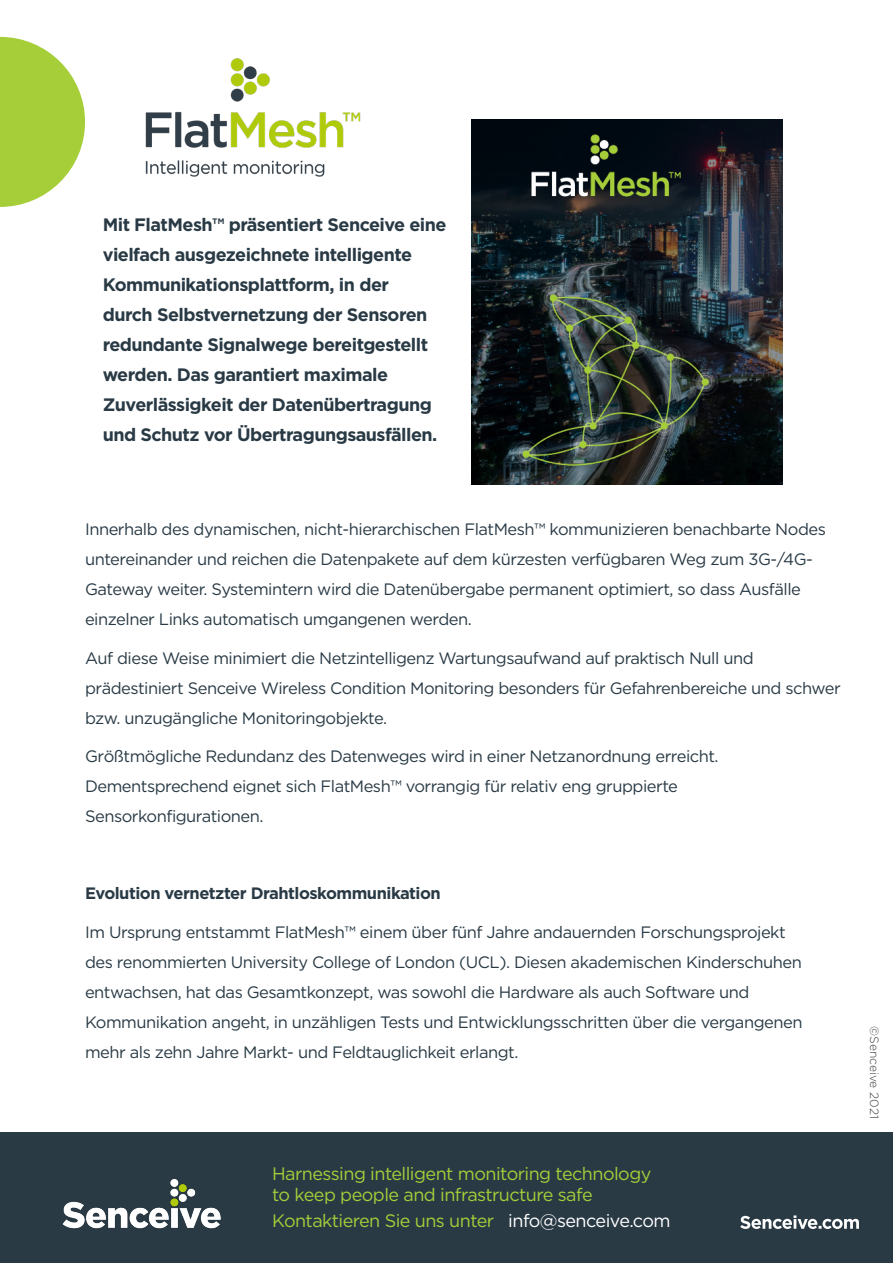
<style>
.page{position:relative;width:893px;height:1263px;background:#fff}
.page>*{position:absolute;margin:0;border:0;box-sizing:border-box;transform-origin:0 0}
.t1{font:700 18px/30px "Gotham";letter-spacing:-.03em;color:#293a45}
.t2{font:18px/21px "Gotham";letter-spacing:-.03em;color:#a6ce39}
.t3{font:16.5px/30px "Gotham";letter-spacing:-.03em;color:#293a45}
.t4{font:700 16.5px "Gotham";letter-spacing:-.03em;color:#293a45}
.t5{font:300 12px "Gotham";color:#3e3e3f}
.s1{color:#fff}
</style>
<div class="page">
<svg style="left:0;top:37px;width:85px;height:170px"></svg>
<div style="left:0;top:1132px;width:893px;height:131px;background:#293a45"></div>
<svg style="left:740px;top:1215px;width:119px;height:14px"></svg>
<img style="left:62px;top:1179px;width:159px;height:50px">
<img style="left:145px;top:58px;width:216px;height:119px">
<img style="left:471px;top:120px;width:312px;height:364px">
<p class="t1" style="left:103px;top:209px;width:345px">Mit FlatMesh™ präsentiert Senceive eine vielfach ausgezeichnete intelligente Kommunikationsplattform, in der<br>durch Selbstvernetzung der Sensoren redundante Signalwege bereitgestellt werden. Das garantiert maximale Zuverlässigkeit der Datenübertragung und Schutz vor Übertragungsausfällen.</p>
<p class="t3" style="left:85px;top:514px;width:742px">Innerhalb des dynamischen, nicht-hierarchischen FlatMesh™ kommunizieren benachbarte Nodes untereinander und reichen die Datenpakete auf dem kürzesten verfügbaren Weg zum 3G-/4G-Gateway weiter. Systemintern wird die Datenübergabe permanent optimiert, so dass Ausfälle einzelner Links automatisch umgangenen werden.</p>
<p class="t3" style="left:85px;top:643px;width:757px">Auf diese Weise minimiert die Netzintelligenz Wartungsaufwand auf praktisch Null und prädestiniert Senceive Wireless Condition Monitoring besonders für Gefahrenbereiche und schwer bzw. unzugängliche Monitoringobjekte.</p>
<p class="t3" style="left:85px;top:741px;width:635px">Größtmögliche Redundanz des Datenweges wird in einer Netzanordnung erreicht.<br>Dementsprechend eignet sich FlatMesh™ vorrangig für relativ eng gruppierte<br>Sensorkonfigurationen.</p>
<p class="t4" style="left:85px;top:883px;width:357px">Evolution vernetzter Drahtloskommunikation</p>
<p class="t3" style="left:85px;top:917px;width:719px">Im Ursprung entstammt FlatMesh™ einem über fünf Jahre andauernden Forschungsprojekt des renommierten University College of London (UCL). Diesen akademischen Kinderschuhen entwachsen, hat das Gesamtkonzept, was sowohl die Hardware als auch Software und Kommunikation angeht, in unzähligen Tests und Entwicklungsschritten über die vergangenen mehr als zehn Jahre Markt- und Feldtauglichkeit erlangt.</p>
<p class="t2" style="left:272px;top:1162px;width:381px">Harnessing intelligent monitoring technology to keep people and infrastructure safe</p>
<p class="t2" style="left:272px;top:1210px;width:400px">Kontaktieren Sie uns unter <span class="s1">info@senceive.com</span></p>
<p class="t5" style="left:882px;top:1026px;width:94px;rotate:90deg">©Senceive 2021</p>
</div>
